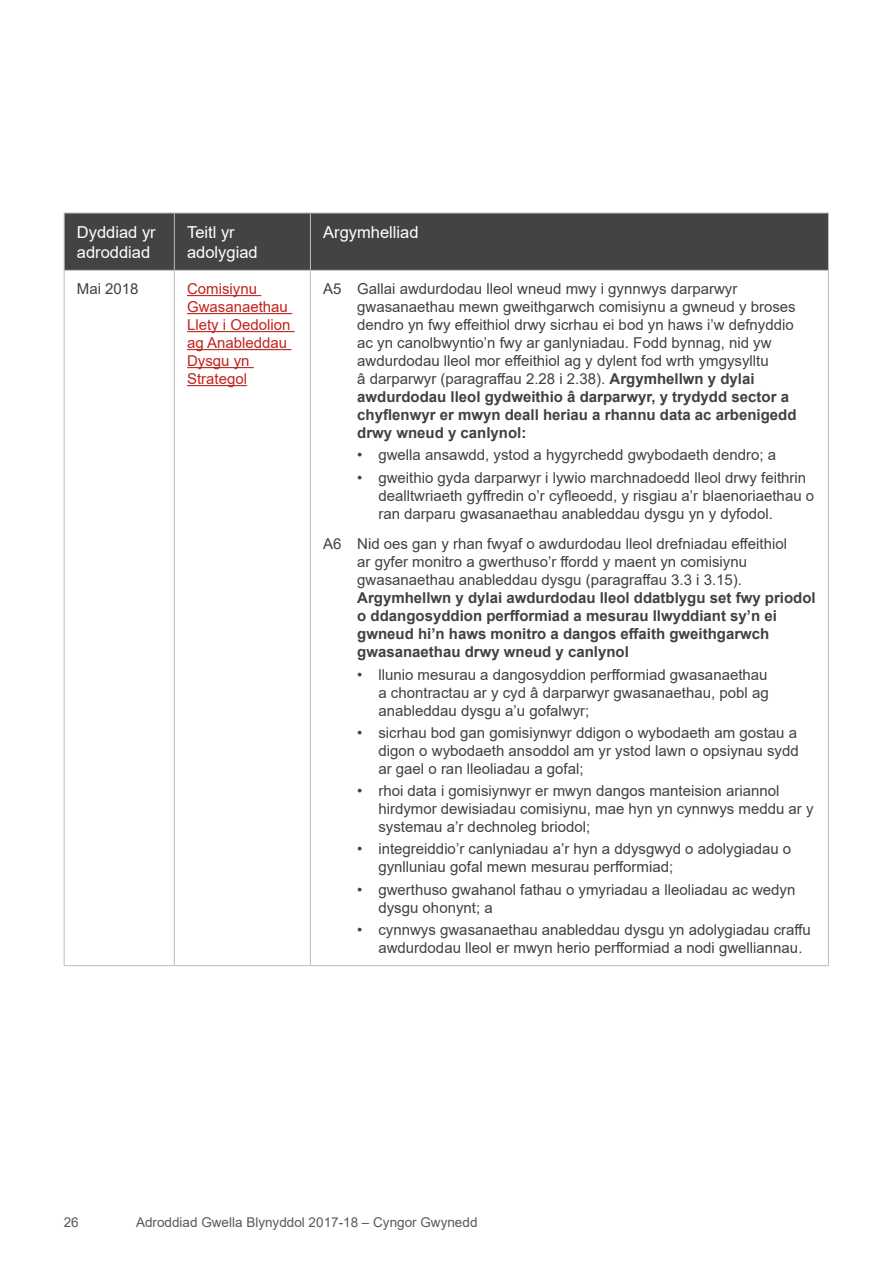
<style>
.page{position:relative;width:893px;height:1263px;background:#fff}
.page>*{position:absolute;margin:0;border:0;box-sizing:border-box;transform-origin:0 0}
.t1{font:16.5px/19.8px "Arial";color:#fff}
.t2{font:15px/18px "Arial";color:#414042}
.t3{font:700 15px/18px "Arial";color:#414042}
.t4{font:15px/18px "Arial";color:#bf231b}
.t5{font:13.5px "Arial";color:#58595b}
.s1{font-weight:700}
</style>
<div class="page">
<div style="left:65px;top:214px;width:763px;height:56px;background:#434343"></div>
<hr style="left:64px;top:213px;width:110px;height:1px;background:#bcbec0">
<hr style="left:64px;top:213px;width:1px;height:57px;background:#bcbec0">
<hr style="left:174px;top:213px;width:136px;height:1px;background:#bcbec0">
<hr style="left:174px;top:213px;width:1px;height:57px;background:#bcbec0">
<hr style="left:310px;top:213px;width:519px;height:1px;background:#bcbec0">
<hr style="left:310px;top:213px;width:1px;height:57px;background:#bcbec0">
<hr style="left:828px;top:213px;width:1px;height:57px;background:#bcbec0">
<hr style="left:64px;top:270px;width:110px;height:1px;background:#bcbec0">
<hr style="left:64px;top:271px;width:1px;height:694px;background:#bcbec0">
<hr style="left:174px;top:270px;width:136px;height:1px;background:#bcbec0">
<hr style="left:174px;top:271px;width:1px;height:694px;background:#bcbec0">
<hr style="left:310px;top:270px;width:519px;height:1px;background:#bcbec0">
<hr style="left:310px;top:271px;width:1px;height:694px;background:#bcbec0">
<hr style="left:828px;top:271px;width:1px;height:694px;background:#bcbec0">
<hr style="left:64px;top:965px;width:110px;height:1px;background:#bcbec0">
<hr style="left:174px;top:965px;width:136px;height:1px;background:#bcbec0">
<hr style="left:310px;top:965px;width:519px;height:1px;background:#bcbec0">
<hr style="left:187px;top:295px;width:74px;height:1px;background:#bf231b">
<hr style="left:187px;top:313px;width:105px;height:1px;background:#bf231b">
<hr style="left:187px;top:331px;width:108px;height:1px;background:#bf231b">
<hr style="left:187px;top:349px;width:104px;height:1px;background:#bf231b">
<hr style="left:187px;top:367px;width:67px;height:1px;background:#bf231b">
<hr style="left:187px;top:385px;width:60px;height:1px;background:#bf231b">
<p class="t1" style="left:77px;top:222px;width:80px">Dyddiad yr adroddiad</p>
<p class="t1" style="left:187px;top:222px;width:72px">Teitl yr adolygiad</p>
<p class="t1" style="left:323px;top:222px;width:97px">Argymhelliad</p>
<p class="t2" style="left:77px;top:280px;width:63px">Mai 2018</p>
<p class="t4" style="left:187px;top:280px;width:105px">Comisiynu<br>Gwasanaethau<br>Llety i Oedolion ag Anableddau<br>Dysgu yn<br>Strategol</p>
<p class="t2" style="left:357px;top:280px;width:441px;text-indent:-34px">A5 Gallai awdurdodau lleol wneud mwy i gynnwys darparwyr gwasanaethau mewn gweithgarwch comisiynu a gwneud y broses dendro yn fwy effeithiol drwy sicrhau ei bod yn haws i’w defnyddio ac yn canolbwyntio’n fwy ar ganlyniadau. Fodd bynnag, nid yw awdurdodau lleol mor effeithiol ag y dylent fod wrth ymgysylltu<br>â darparwyr (paragraffau 2.28 i 2.38). <span class="s1">Argymhellwn y dylai awdurdodau lleol gydweithio â darparwyr, y trydydd sector a chyflenwyr er mwyn deall heriau a rhannu data ac arbenigedd drwy wneud y canlynol:</span></p>
<p class="t2" style="left:357px;top:446px;width:421px">• gwella ansawdd, ystod a hygyrchedd gwybodaeth dendro; a</p>
<p class="t2" style="left:378px;top:468px;width:437px;text-indent:-21px">• gweithio gyda darparwyr i lywio marchnadoedd lleol drwy feithrin dealltwriaeth gyffredin o’r cyfleoedd, y risgiau a’r blaenoriaethau o ran darparu gwasanaethau anableddau dysgu yn y dyfodol.</p>
<p class="t2" style="left:357px;top:535px;width:431px;text-indent:-34px">A6 Nid oes gan y rhan fwyaf o awdurdodau lleol drefniadau effeithiol ar gyfer monitro a gwerthuso’r ffordd y maent yn comisiynu gwasanaethau anableddau dysgu (paragraffau 3.3 i 3.15).</p>
<p class="t3" style="left:357px;top:589px;width:460px">Argymhellwn y dylai awdurdodau lleol ddatblygu set fwy priodol o ddangosyddion perfformiad a mesurau llwyddiant sy’n ei gwneud hi’n haws monitro a dangos effaith gweithgarwch gwasanaethau drwy wneud y canlynol</p>
<p class="t2" style="left:378px;top:665px;width:392px;text-align:justify;text-indent:-21px">• llunio mesurau a dangosyddion perfformiad gwasanaethau a chontractau ar y cyd â darparwyr gwasanaethau, pobl ag anableddau dysgu a’u gofalwyr;</p>
<p class="t2" style="left:378px;top:723px;width:422px;text-align:justify;text-indent:-21px">• sicrhau bod gan gomisiynwyr ddigon o wybodaeth am gostau a digon o wybodaeth ansoddol am yr ystod lawn o opsiynau sydd ar gael o ran lleoliadau a gofal;</p>
<p class="t2" style="left:378px;top:782px;width:437px;text-indent:-21px">• rhoi data i gomisiynwyr er mwyn dangos manteision ariannol hirdymor dewisiadau comisiynu, mae hyn yn cynnwys meddu ar y systemau a’r dechnoleg briodol;</p>
<p class="t2" style="left:378px;top:840px;width:414px;text-indent:-21px">• integreiddio’r canlyniadau a’r hyn a ddysgwyd o adolygiadau o gynlluniau gofal mewn mesurau perfformiad;</p>
<p class="t2" style="left:378px;top:880px;width:418px;text-indent:-21px">• gwerthuso gwahanol fathau o ymyriadau a lleoliadau ac wedyn dysgu ohonynt; a</p>
<p class="t2" style="left:378px;top:920px;width:434px;text-indent:-21px">• cynnwys gwasanaethau anableddau dysgu yn adolygiadau craffu awdurdodau lleol er mwyn herio perfformiad a nodi gwelliannau.</p>
<p class="t5" style="left:64px;top:1213px;width:17px">26</p>
<p class="t5" style="left:136px;top:1213px;width:343px">Adroddiad Gwella Blynyddol 2017-18 – Cyngor Gwynedd</p>
</div>
